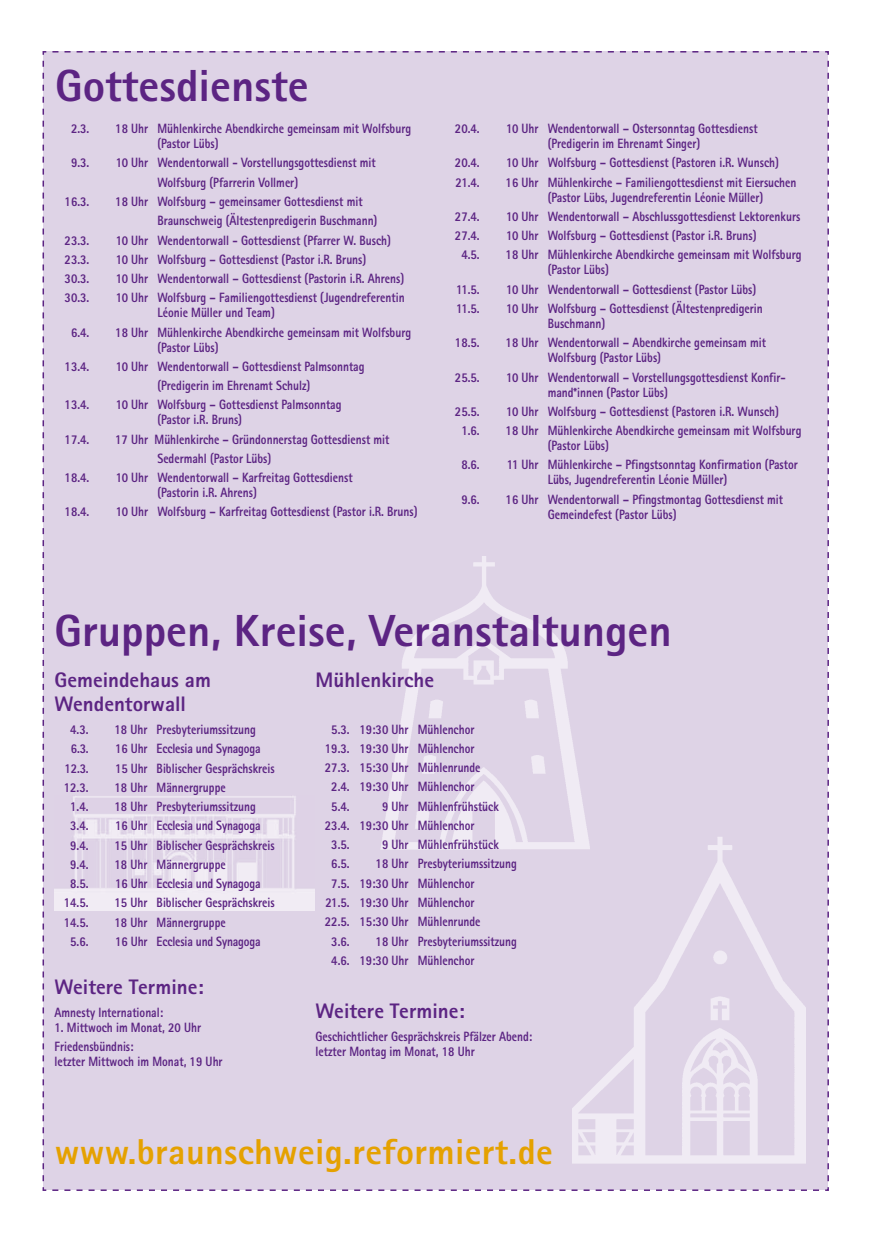
<style>
.page{position:relative;width:872px;height:1242px;background:#fff}
.page>*{position:absolute;margin:0;border:0;box-sizing:border-box;transform-origin:0 0}
.t1{font:800 45px "Rotis Sans Serif";color:#5c2483}
.t2{font:800 36px "Rotis Sans Serif";letter-spacing:.01em;color:#e5a100}
.t3{font:800 21px/24px "Rotis Sans Serif";color:#5c2483}
.t4{font:800 13.5px/15px "Rotis Sans Serif";color:#5c2483;scale:.85 1}
</style>
<div class="page">
<div style="left:42px;top:51px;width:787px;height:1140px;background:#ded3e6"></div>
<img style="left:54px;top:796px;width:260px;height:114px">
<img style="left:381px;top:556px;width:208px;height:294px">
<img style="left:572px;top:836px;width:233px;height:327px">
<h1 class="t1" style="left:55px;top:57px;width:255px">Gottesdienste</h1>
<p class="t4" style="left:71px;top:121px;width:23px">2.3.</p>
<p class="t4" style="left:157px;top:121px;width:300px;text-indent:-42px">18 Uhr Mühlenkirche Abendkirche gemeinsam mit Wolfsburg (Pastor Lübs)</p>
<p class="t4" style="left:71px;top:155px;width:23px">9.3.</p>
<p class="t4" style="left:157px;top:153px;width:258px;line-height:19.2px;text-indent:-42px">10 Uhr Wendentorwall - Vorstellungsgottesdienst mit<br>Wolfsburg (Pfarrerin Vollmer)</p>
<p class="t4" style="left:65px;top:194px;width:31px">16.3.</p>
<p class="t4" style="left:157px;top:192px;width:260px;line-height:19.2px;text-indent:-42px">18 Uhr Wolfsburg – gemeinsamer Gottesdienst mit<br>Braunschweig (Ältestenpredigerin Buschmann)</p>
<p class="t4" style="left:65px;top:232px;width:31px">23.3.</p>
<p class="t4" style="left:116px;top:232px;width:325px">10 Uhr Wendentorwall - Gottesdienst (Pfarrer W. Busch)</p>
<p class="t4" style="left:65px;top:251px;width:31px">23.3.</p>
<p class="t4" style="left:116px;top:251px;width:296px">10 Uhr Wolfsburg – Gottesdienst (Pastor i.R. Bruns)</p>
<p class="t4" style="left:65px;top:271px;width:31px">30.3.</p>
<p class="t4" style="left:116px;top:271px;width:341px">10 Uhr Wendentorwall – Gottesdienst (Pastorin i.R. Ahrens)</p>
<p class="t4" style="left:65px;top:290px;width:31px">30.3.</p>
<p class="t4" style="left:157px;top:290px;width:292px;text-indent:-42px">10 Uhr Wolfsburg – Familiengottesdienst (Jugendreferentin<br>Léonie Müller und Team)</p>
<p class="t4" style="left:71px;top:324px;width:23px">6.4.</p>
<p class="t4" style="left:157px;top:324px;width:300px;text-indent:-42px">18 Uhr Mühlenkirche Abendkirche gemeinsam mit Wolfsburg (Pastor Lübs)</p>
<p class="t4" style="left:65px;top:358px;width:31px">13.4.</p>
<p class="t4" style="left:157px;top:356px;width:245px;line-height:19.2px;text-indent:-42px">10 Uhr Wendentorwall – Gottesdienst Palmsonntag (Predigerin im Ehrenamt Schulz)</p>
<p class="t4" style="left:65px;top:397px;width:31px">13.4.</p>
<p class="t4" style="left:157px;top:397px;width:218px;text-indent:-42px">10 Uhr Wolfsburg – Gottesdienst Palmsonntag (Pastor i.R. Bruns)</p>
<p class="t4" style="left:65px;top:431px;width:31px">17.4.</p>
<p class="t4" style="left:157px;top:429px;width:274px;line-height:19.2px;text-indent:-42px">17 Uhr Mühlenkirche – Gründonnerstag Gottesdienst mit<br>Sedermahl (Pastor Lübs)</p>
<p class="t4" style="left:65px;top:470px;width:31px">18.4.</p>
<p class="t4" style="left:157px;top:470px;width:231px;text-indent:-42px">10 Uhr Wendentorwall – Karfreitag Gottesdienst (Pastorin i.R. Ahrens)</p>
<p class="t4" style="left:65px;top:504px;width:31px">18.4.</p>
<p class="t4" style="left:116px;top:504px;width:356px">10 Uhr Wolfsburg – Karfreitag Gottesdienst (Pastor i.R. Bruns)</p>
<p class="t4" style="left:455px;top:121px;width:31px">20.4.</p>
<p class="t4" style="left:547px;top:121px;width:248px;text-indent:-42px">10 Uhr Wendentorwall – Ostersonntag Gottesdienst (Predigerin im Ehrenamt Singer)</p>
<p class="t4" style="left:455px;top:155px;width:31px">20.4.</p>
<p class="t4" style="left:506px;top:155px;width:322px">10 Uhr Wolfsburg – Gottesdienst (Pastoren i.R. Wunsch)</p>
<p class="t4" style="left:455px;top:174px;width:30px">21.4.</p>
<p class="t4" style="left:547px;top:174px;width:294px;text-indent:-42px">16 Uhr Mühlenkirche – Familiengottesdienst mit Eiersuchen (Pastor Lübs, Jugendreferentin Léonie Müller)</p>
<p class="t4" style="left:455px;top:209px;width:31px">27.4.</p>
<p class="t4" style="left:506px;top:209px;width:348px">10 Uhr Wendentorwall – Abschlussgottesdienst Lektorenkurs</p>
<p class="t4" style="left:455px;top:228px;width:31px">27.4.</p>
<p class="t4" style="left:506px;top:228px;width:296px">10 Uhr Wolfsburg – Gottesdienst (Pastor i.R. Bruns)</p>
<p class="t4" style="left:461px;top:247px;width:23px">4.5.</p>
<p class="t4" style="left:547px;top:247px;width:300px;text-indent:-42px">18 Uhr Mühlenkirche Abendkirche gemeinsam mit Wolfsburg (Pastor Lübs)</p>
<p class="t4" style="left:456px;top:281px;width:29px">11.5.</p>
<p class="t4" style="left:506px;top:281px;width:296px">10 Uhr Wendentorwall – Gottesdienst (Pastor Lübs)</p>
<p class="t4" style="left:456px;top:301px;width:29px">11.5.</p>
<p class="t4" style="left:547px;top:301px;width:255px;text-indent:-42px">10 Uhr Wolfsburg – Gottesdienst (Ältestenpredigerin<br>Buschmann)</p>
<p class="t4" style="left:455px;top:335px;width:31px">18.5.</p>
<p class="t4" style="left:547px;top:335px;width:258px;text-indent:-42px">18 Uhr Wendentorwall – Abendkirche gemeinsam mit<br>Wolfsburg (Pastor Lübs)</p>
<p class="t4" style="left:455px;top:369px;width:31px">25.5.</p>
<p class="t4" style="left:547px;top:369px;width:282px;text-indent:-42px">10 Uhr Wendentorwall – Vorstellungsgottesdienst Konfir&shy;mand*innen (Pastor Lübs)</p>
<p class="t4" style="left:455px;top:403px;width:31px">25.5.</p>
<p class="t4" style="left:506px;top:403px;width:322px">10 Uhr Wolfsburg – Gottesdienst (Pastoren i.R. Wunsch)</p>
<p class="t4" style="left:461px;top:423px;width:23px">1.6.</p>
<p class="t4" style="left:547px;top:423px;width:300px;text-indent:-42px">18 Uhr Mühlenkirche Abendkirche gemeinsam mit Wolfsburg (Pastor Lübs)</p>
<p class="t4" style="left:461px;top:457px;width:23px">8.6.</p>
<p class="t4" style="left:547px;top:457px;width:296px;text-indent:-41px">11 Uhr Mühlenkirche – Pfingstsonntag Konfirmation (Pastor<br>Lübs, Jugendreferentin Léonie Müller)</p>
<p class="t4" style="left:461px;top:491px;width:23px">9.6.</p>
<p class="t4" style="left:547px;top:491px;width:278px;text-indent:-42px">16 Uhr Wendentorwall – Pfingstmontag Gottesdienst mit<br>Gemeindefest (Pastor Lübs)</p>
<h1 class="t1" style="left:55px;top:602px;width:619px">Gruppen, Kreise, Veranstaltungen</h1>
<h3 class="t3" style="left:55px;top:667px;width:158px">Gemeindehaus am<br>Wendentorwall</h3>
<p class="t4" style="left:70px;top:722px;width:23px">4.3.</p>
<p class="t4" style="left:115px;top:722px;width:168px">18 Uhr Presbyteriumssitzung</p>
<p class="t4" style="left:71px;top:741px;width:23px">6.3.</p>
<p class="t4" style="left:115px;top:741px;width:172px">16 Uhr Ecclesia und Synagoga</p>
<p class="t4" style="left:64px;top:760px;width:30px">12.3.</p>
<p class="t4" style="left:115px;top:760px;width:189px">15 Uhr Biblischer Gesprächskreis</p>
<p class="t4" style="left:64px;top:779px;width:31px">12.3.</p>
<p class="t4" style="left:115px;top:779px;width:132px">18 Uhr Männergruppe</p>
<p class="t4" style="left:70px;top:799px;width:23px">1.4.</p>
<p class="t4" style="left:115px;top:799px;width:168px">18 Uhr Presbyteriumssitzung</p>
<p class="t4" style="left:70px;top:818px;width:23px">3.4.</p>
<p class="t4" style="left:115px;top:818px;width:172px">16 Uhr Ecclesia und Synagoga</p>
<p class="t4" style="left:70px;top:837px;width:23px">9.4.</p>
<p class="t4" style="left:115px;top:837px;width:190px">15 Uhr Biblischer Gesprächskreis</p>
<p class="t4" style="left:70px;top:856px;width:23px">9.4.</p>
<p class="t4" style="left:115px;top:856px;width:132px">18 Uhr Männergruppe</p>
<p class="t4" style="left:70px;top:876px;width:23px">8.5.</p>
<p class="t4" style="left:115px;top:876px;width:172px">16 Uhr Ecclesia und Synagoga</p>
<p class="t4" style="left:64px;top:895px;width:31px">14.5.</p>
<p class="t4" style="left:115px;top:895px;width:190px">15 Uhr Biblischer Gesprächskreis</p>
<p class="t4" style="left:64px;top:914px;width:31px">14.5.</p>
<p class="t4" style="left:115px;top:914px;width:132px">18 Uhr Männergruppe</p>
<p class="t4" style="left:70px;top:933px;width:23px">5.6.</p>
<p class="t4" style="left:115px;top:933px;width:172px">16 Uhr Ecclesia und Synagoga</p>
<h3 class="t3" style="left:55px;top:974px;width:151px">Weitere Termine:</h3>
<p class="t4" style="left:55px;top:1004px;width:129px">Amnesty International:</p>
<p class="t4" style="left:55px;top:1017px;width:174px;line-height:19.2px">1. Mittwoch im Monat, 20 Uhr<br>Friedensbündnis:</p>
<p class="t4" style="left:55px;top:1054px;width:199px">letzter Mittwoch im Monat, 19 Uhr</p>
<h3 class="t3" style="left:315px;top:667px;width:120px">Mühlenkirche</h3>
<p class="t4" style="left:331px;top:721px;width:170px">5.3. 19:30 Uhr Mühlenchor</p>
<p class="t4" style="left:325px;top:740px;width:177px">19.3. 19:30 Uhr Mühlenchor</p>
<p class="t4" style="left:325px;top:760px;width:185px">27.3. 15:30 Uhr Mühlenrunde</p>
<p class="t4" style="left:331px;top:779px;width:170px">2.4. 19:30 Uhr Mühlenchor</p>
<p class="t4" style="left:331px;top:798px;width:23px">5.4.</p>
<p class="t4" style="left:382px;top:798px;width:139px">9 Uhr Mühlenfrühstück</p>
<p class="t4" style="left:325px;top:817px;width:177px">23.4. 19:30 Uhr Mühlenchor</p>
<p class="t4" style="left:331px;top:837px;width:23px">3.5.</p>
<p class="t4" style="left:382px;top:837px;width:139px">9 Uhr Mühlenfrühstück</p>
<p class="t4" style="left:331px;top:856px;width:23px">6.5.</p>
<p class="t4" style="left:375px;top:856px;width:168px">18 Uhr Presbyteriumssitzung</p>
<p class="t4" style="left:331px;top:875px;width:170px">7.5. 19:30 Uhr Mühlenchor</p>
<p class="t4" style="left:325px;top:894px;width:177px">21.5. 19:30 Uhr Mühlenchor</p>
<p class="t4" style="left:325px;top:914px;width:185px">22.5. 15:30 Uhr Mühlenrunde</p>
<p class="t4" style="left:331px;top:933px;width:23px">3.6.</p>
<p class="t4" style="left:331px;top:931px;width:220px;line-height:19.2px;text-indent:44px">18 Uhr Presbyteriumssitzung<br>4.6. 19:30 Uhr Mühlenchor</p>
<h3 class="t3" style="left:315px;top:998px;width:151px">Weitere Termine:</h3>
<p class="t4" style="left:315px;top:1028px;width:256px">Geschichtlicher Gesprächskreis Pfälzer Abend: letzter Montag im Monat, 18 Uhr</p>
<h2 class="t2" style="left:55px;top:1128px;width:499px">www.braunschweig.reformiert.de</h2>
</div>
